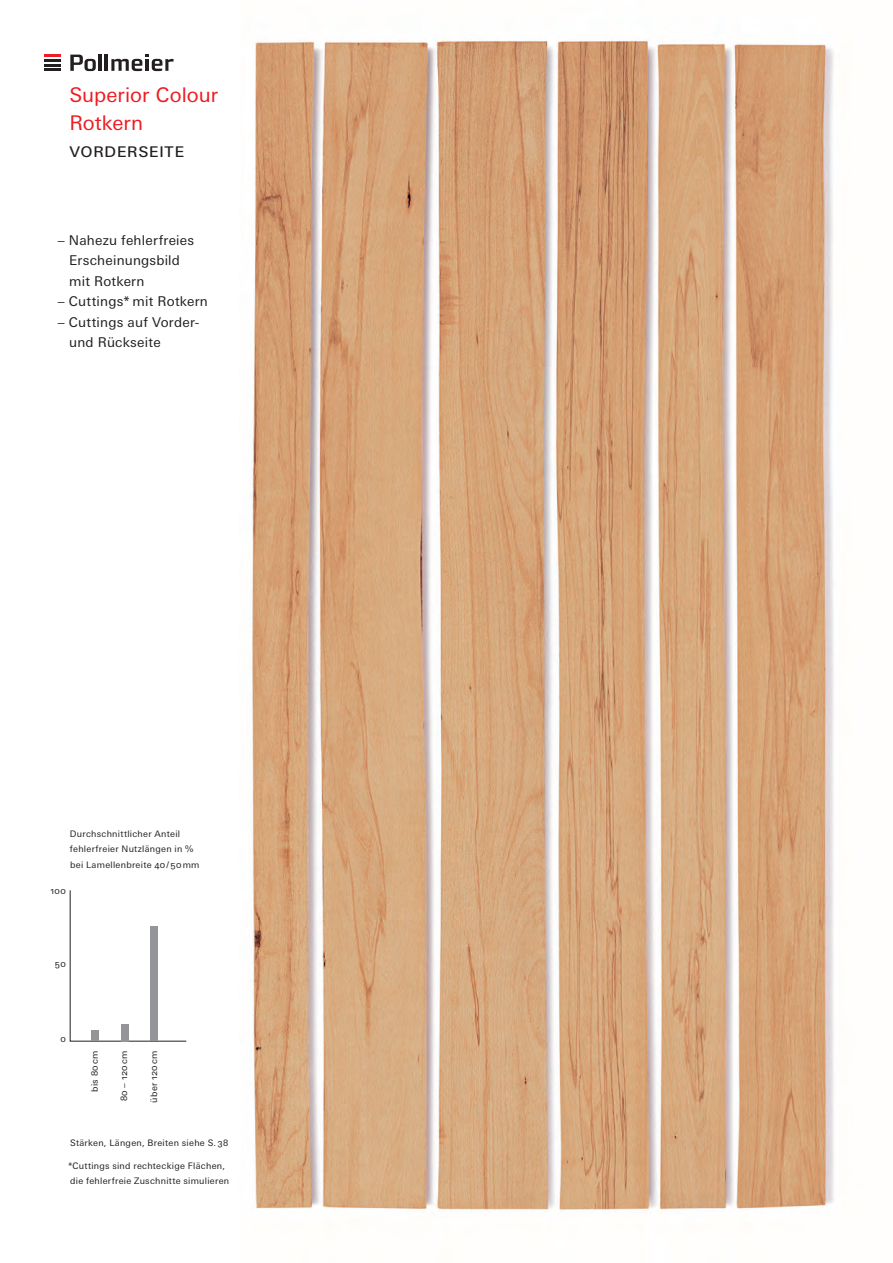
<style>
.page{position:relative;width:893px;height:1263px;background:#fff}
.page>*{position:absolute;margin:0;border:0;box-sizing:border-box;transform-origin:0 0}
.Headline-Sortierung{font:20.25px "Univers Next W1 G";color:#ee1d23}
.Vorder-Rückseite{font:19.5px "Univers Next W1 G";letter-spacing:.02em;color:#231f20}
.t1{font:13.5px/20.4px "Univers Next W1 G";letter-spacing:.015em;color:#231f20}
.t2{font:9px/15.3px "Univers Next W1 G";letter-spacing:.03em;color:#231f20;text-align:center}
</style>
<div class="page">
<svg style="left:70px;top:890px;width:117px;height:151px"></svg>
<svg style="left:44px;top:55px;width:16px;height:2px"></svg>
<hr style="left:44px;top:59px;width:16px;height:3px;background:#231f20">
<svg style="left:44px;top:64px;width:16px;height:2px"></svg>
<hr style="left:44px;top:68px;width:16px;height:3px;background:#231f20">
<hr style="left:99px;top:54px;width:3px;height:17px;background:#231f20">
<hr style="left:105px;top:54px;width:3px;height:17px;background:#231f20">
<svg style="left:70px;top:55px;width:26px;height:16px"></svg>
<svg style="left:111px;top:54px;width:63px;height:17px"></svg>
<img style="left:250px;top:40px;width:584px;height:1172px">
<div style="left:91px;top:1030px;width:8px;height:11px;background:#939598"></div>
<div style="left:121px;top:1024px;width:7px;height:17px;background:#939598"></div>
<div style="left:151px;top:926px;width:7px;height:115px;background:#939598"></div>
<p class="Headline-Sortierung" style="left:69px;top:83px;width:150px">Superior Colour</p>
<p class="Headline-Sortierung" style="left:69px;top:111px;width:75px">Rotkern</p>
<p class="Vorder-Rückseite" style="left:69px;top:139px;width:116px">vorderseite</p>
<h3 class="t1" style="left:69px;top:230px;width:127px;text-indent:-11px">– Nahezu fehlerfreies<br>Erscheinungsbild mit Rotkern</h3>
<h3 class="t1" style="left:58px;top:291px;width:152px">– Cuttings*mit Rotkern</h3>
<h3 class="t1" style="left:69px;top:312px;width:132px;text-indent:-11px">– Cuttings auf Vorder&shy;und Rückseite</h3>
<p class="t2" style="left:70px;top:826px;width:131px;text-align:left">Durchschnittlicher Anteil fehlerfreier Nutzlängen in % bei Lamellenbreite 40/50mm</p>
<p class="t2" style="left:51px;top:883px;width:17px">100</p>
<p class="t2" style="left:55px;top:956px;width:12px">50</p>
<p class="t2" style="left:60px;top:1031px;width:7px">0</p>
<p class="t2" style="left:87px;top:1092px;width:43px;rotate:-90deg">bis 80cm</p>
<p class="t2" style="left:116px;top:1101px;width:52px;rotate:-90deg">80 – 120cm</p>
<p class="t2" style="left:146px;top:1103px;width:54px;rotate:-90deg">über 120cm</p>
<p class="t2" style="left:70px;top:1135px;width:160px">Stärken, Längen, Breiten siehe S. 38</p>
<p class="t2" style="left:67px;top:1158px;width:164px">*Cuttings sind rechteckige Flächen, die fehlerfreie Zuschnitte simulieren</p>
</div>
